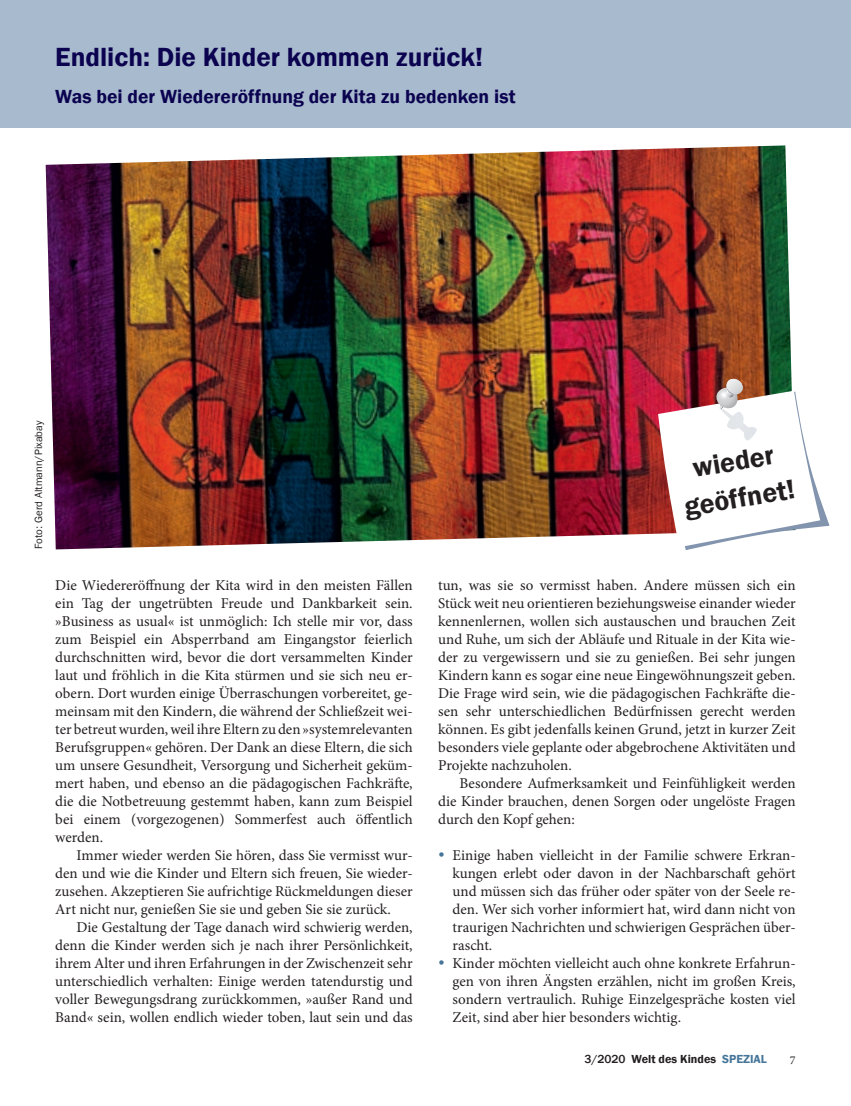
<style>
.page{position:relative;width:851px;height:1106px;background:#fff}
.page>*{position:absolute;margin:0;border:0;box-sizing:border-box;transform-origin:0 0}
.t1{font:600 27.75px/36.9px "Franklin Gothic";color:#231f20;text-align:center}
.t2{font:600 27px "Franklin Gothic";color:#0b0350}
.t3{font:600 19.5px "Franklin Gothic";color:#0b0350}
.t4{font:15px/18px "Minion Pro";color:#231f20;text-align:justify}
.t5{font:600 12px "Franklin Gothic";color:#231f20}
.t6{font:12px "Minion Pro";color:#231f20}
.t7{font:10.5px "Franklin Gothic LT";color:#231f20}
.s1{color:#457699}
.s2{font-weight:500}
</style>
<div class="page">
<div style="left:0;top:0;width:850px;height:128px;background:#a8bacd"></div>
<img style="left:46px;top:145px;width:746px;height:404px">
<svg style="left:658px;top:379px;width:171px;height:171px"></svg>
<h2 class="t2" style="left:55px;top:40px;width:429px">Endlich: Die Kinder kommen zurück!</h2>
<h3 class="t3" style="left:55px;top:84px;width:461px">Was bei der Wiedereröffnung der Kita zu bedenken ist</h3>
<p class="t7" style="left:33px;top:549px;width:129px;rotate:-90deg">Foto: Gerd Altmann/Pixabay</p>
<p class="t4" style="left:55px;top:576px;width:359px">Die Wiedereröffnung der Kita wird in den meisten Fällen ein Tag der ungetrübten Freude und Dankbarkeit sein. »Business as usual« ist unmöglich: Ich stelle mir vor, dass zum Beispiel ein Absperrband am Eingangstor feierlich durchschnitten wird, bevor die dort versammelten Kinder laut und fröhlich in die Kita stürmen und sie sich neu er&shy;obern. Dort wurden einige Überraschungen vorbereitet, ge&shy;meinsam mit den Kindern, die während der Schließzeit wei&shy;ter betreut wurden, weil ihre Eltern zu den »systemrelevanten Berufsgruppen« gehören. Der Dank an diese Eltern, die sich um unsere Gesundheit, Versorgung und Sicherheit geküm&shy;mert haben, und ebenso an die pädagogischen Fachkräfte, die die Notbetreuung gestemmt haben, kann zum Beispiel bei einem (vorgezogenen) Sommerfest auch öffentlich werden.</p>
<p class="t4" style="left:55px;top:846px;width:359px;text-indent:21px">Immer wieder werden Sie hören, dass Sie vermisst wur&shy;den und wie die Kinder und Eltern sich freuen, Sie wieder&shy;zusehen. Akzeptieren Sie aufrichtige Rückmeldungen dieser Art nicht nur, genießen Sie sie und geben Sie sie zurück.</p>
<p class="t4" style="left:55px;top:918px;width:359px;text-indent:21px">Die Gestaltung der Tage danach wird schwierig werden, denn die Kinder werden sich je nach ihrer Persönlichkeit, ihrem Alter und ihren Erfahrungen in der Zwischenzeit sehr unterschiedlich verhalten: Einige werden tatendurstig und voller Bewegungsdrang zurückkommen, »außer Rand und Band« sein, wollen endlich wieder toben, laut sein und das</p>
<h1 class="t1" style="left:675px;top:453px;width:113px;rotate:-10deg">wieder geöffnet!</h1>
<p class="t4" style="left:438px;top:576px;width:359px">tun, was sie so vermisst haben. Andere müssen sich ein Stück weit neu orientieren beziehungsweise einander wieder kennenlernen, wollen sich austauschen und brauchen Zeit und Ruhe, um sich der Abläufe und Rituale in der Kita wie&shy;der zu vergewissern und sie zu genießen. Bei sehr jungen Kindern kann es sogar eine neue Eingewöhnungszeit geben.<br>Die Frage wird sein, wie die pädagogischen Fachkräfte die&shy;sen sehr unterschiedlichen Bedürfnissen gerecht werden können. Es gibt jedenfalls keinen Grund, jetzt in kurzer Zeit besonders viele geplante oder abgebrochene Aktivitäten und Projekte nachzuholen.</p>
<p class="t4" style="left:438px;top:774px;width:359px;text-indent:21px">Besondere Aufmerksamkeit und Feinfühligkeit werden die Kinder brauchen, denen Sorgen oder ungelöste Fragen durch den Kopf gehen:</p>
<p class="t4" style="left:452px;top:846px;width:344px;text-indent:-14px"><span class="s1">•</span> Einige haben vielleicht in der Familie schwere Erkran&shy;kungen erlebt oder davon in der Nachbarschaft gehört und müssen sich das früher oder später von der Seele re&shy;den. Wer sich vorher informiert hat, wird dann nicht von traurigen Nachrichten und schwierigen Gesprächen über&shy;rascht.</p>
<p class="t4" style="left:452px;top:954px;width:344px;text-indent:-14px"><span class="s1">•</span> Kinder möchten vielleicht auch ohne konkrete Erfahrun&shy;gen von ihren Ängsten erzählen, nicht im großen Kreis, sondern vertraulich. Ruhige Einzelgespräche kosten viel Zeit, sind aber hier besonders wichtig.</p>
<p class="t5" style="left:584px;top:1051px;width:184px"><span class="s2">3/2020</span> Welt des Kindes <span class="s1">SPEZIAL</span></p>
<p class="t6" style="left:789px;top:1051px;width:7px">7</p>
</div>
